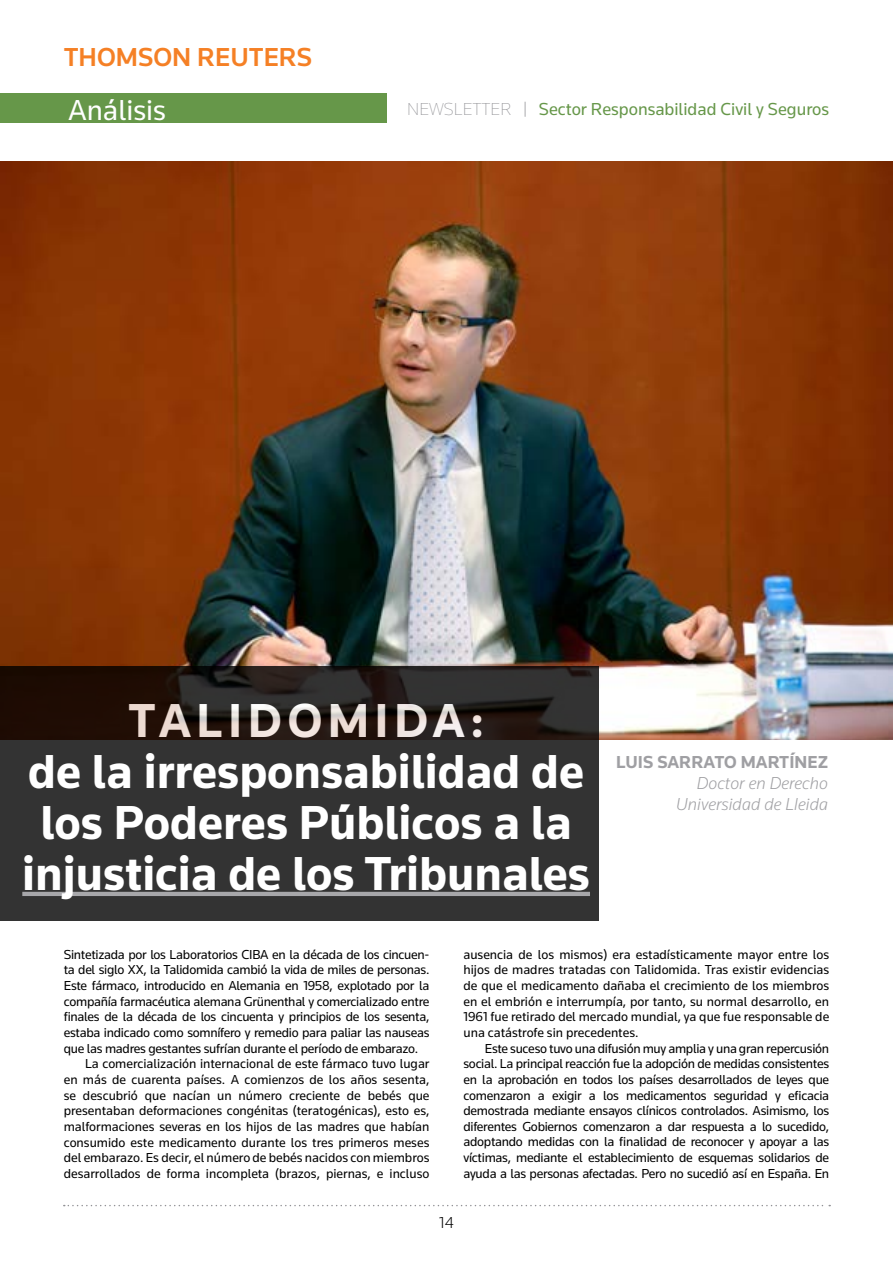
<style>
.page{position:relative;width:893px;height:1263px;background:#fff}
.page>*{position:absolute;margin:0;border:0;box-sizing:border-box;transform-origin:0 0}
.t1{font:700 49.5px/51px "Knowledge";color:#fff;text-align:center}
.t2{font:30px "Knowledge";color:#fff}
.t3{font:500 27px "Knowledge";color:#f58025}
.t4{font:18px "Knowledge";color:#669749}
.t5{font:italic 300 18px/21px "Knowledge";color:#919195;text-align:right}
.t6{font:700 18px "Knowledge";color:#919195}
.t7{font:300 16.5px "Knowledge";color:#000}
.t8{font:13.5px/15.6px "Knowledge";letter-spacing:-.01em;color:#000;text-align:justify}
.s1{font-weight:200;color:#919195}
.s2{font-weight:300;font-size:15px;color:#919195}
</style>
<div class="page">
<svg style="left:64px;top:1205px;width:766px;height:1px"></svg>
<div style="left:0;top:94px;width:387px;height:29px;background:#669749"></div>
<img style="left:1px;top:162px;width:891px;height:578px">
<svg style="left:0;top:666px;width:598px;height:255px;background:#2e2b2a"></svg>
<hr style="left:22px;top:892px;width:568px;height:4px;background:#a7a7aa">
<h3 class="t3" style="left:64px;top:40px;width:250px">THOMSON REUTERS</h3>
<h2 class="t2" style="left:68px;top:92px;width:99px">Análisis</h2>
<h3 class="t4" style="left:407px;top:98px;width:423px"><span class="s1">NEWSLETTER</span> <span class="s2">|</span> Sector Responsabilidad Civil y Seguros</h3>
<h1 class="t1" style="left:22px;top:694px;width:569px">TALIDOMIDA:<br>de la irresponsabilidad de los Poderes Públicos a la injusticia de los Tribunales</h1>
<h3 class="t6" style="left:616px;top:751px;width:213px">Luis Sarrato Martínez</h3>
<h3 class="t5" style="left:676px;top:773px;width:154px">Doctor en Derecho<br>Universidad de Lleida</h3>
<p class="t8" style="left:64px;top:946px;width:367px">Sintetizada por los Laboratorios CIBA en la década de los cincuen-</p>
<p class="t8" style="left:64px;top:962px;width:367px">ta del siglo XX, la Talidomida cambió la vida de miles de personas.</p>
<p class="t8" style="left:64px;top:977px;width:367px">Este fármaco, introducido en Alemania en 1958, explotado por la</p>
<p class="t8" style="left:64px;top:993px;width:367px">compañía farmacéutica alemana Grünenthal y comercializado entre</p>
<p class="t8" style="left:64px;top:1009px;width:367px">finales de la década de los cincuenta y principios de los sesenta,</p>
<p class="t8" style="left:64px;top:1024px;width:367px">estaba indicado como somnífero y remedio para paliar las nauseas</p>
<p class="t8" style="left:64px;top:1040px;width:356px">que las madres gestantes sufrían durante el período de embarazo.</p>
<p class="t8" style="left:85px;top:1056px;width:346px">La comercialización internacional de este fármaco tuvo lugar</p>
<p class="t8" style="left:64px;top:1071px;width:367px">en más de cuarenta países. A comienzos de los años sesenta,</p>
<p class="t8" style="left:64px;top:1087px;width:367px">se descubrió que nacían un número creciente de bebés que</p>
<p class="t8" style="left:64px;top:1103px;width:367px">presentaban deformaciones congénitas (teratogénicas), esto es,</p>
<p class="t8" style="left:64px;top:1118px;width:367px">malformaciones severas en los hijos de las madres que habían</p>
<p class="t8" style="left:64px;top:1134px;width:367px">consumido este medicamento durante los tres primeros meses</p>
<p class="t8" style="left:64px;top:1150px;width:367px">del embarazo. Es decir, el número de bebés nacidos con miembros</p>
<p class="t8" style="left:64px;top:1165px;width:367px">desarrollados de forma incompleta (brazos, piernas, e incluso</p>
<p class="t8" style="left:463px;top:946px;width:367px">ausencia de los mismos) era estadísticamente mayor entre los hijos de madres tratadas con Talidomida. Tras existir evidencias de que el medicamento dañaba el crecimiento de los miembros en el embrión e interrumpía, por tanto, su normal desarrollo, en 1961 fue retirado del mercado mundial, ya que fue responsable de una catástrofe sin precedentes.</p>
<p class="t8" style="left:463px;top:1040px;width:367px;text-indent:21px">Este suceso tuvo una difusión muy amplia y una gran repercusión social. La principal reacción fue la adopción de medidas consistentes en la aprobación en todos los países desarrollados de leyes que comenzaron a exigir a los medicamentos seguridad y eficacia demostrada mediante ensayos clínicos controlados. Asimismo, los diferentes Gobiernos comenzaron a dar respuesta a lo sucedido, adoptando medidas con la finalidad de reconocer y apoyar a las víctimas, mediante el establecimiento de esquemas solidarios de ayuda a las personas afectadas. Pero no sucedió así en España. En</p>
<p class="t7" style="left:439px;top:1212px;width:16px">14</p>
</div>
